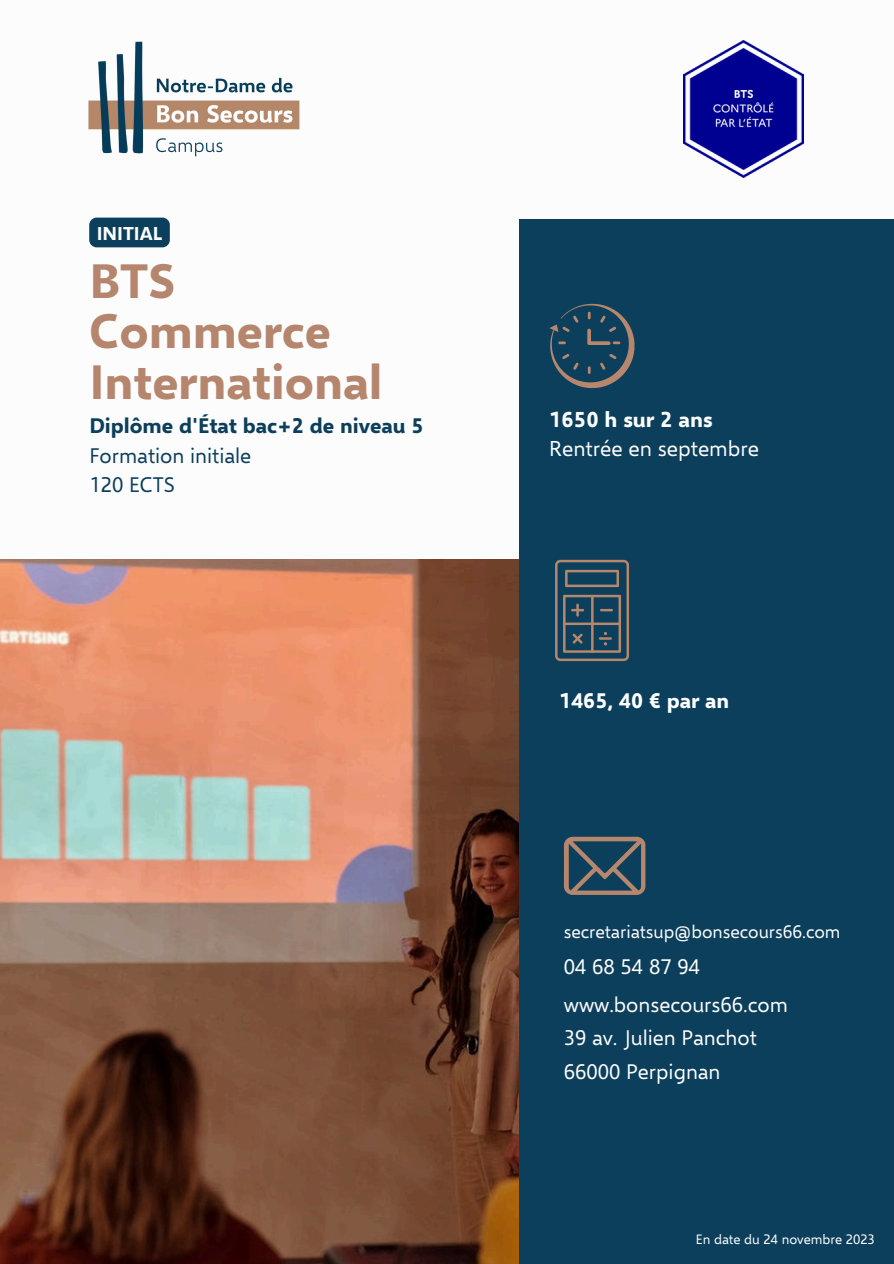
<style>
.page{position:relative;width:894px;height:1264px;background:#fff}
.page>*{position:absolute;margin:0;border:0;box-sizing:border-box;transform-origin:0 0}
.t1{font:700 48px/50.7px "Selawik";color:#b5866d}
.t2{font:21.45px/29.2px "Selawik";color:#fcfcfc}
.t3{font:21px/37.2px "Selawik";color:#fcfcfc}
.t4{font:700 21px/29.2px "Selawik";color:#0c3f5b}
.t5{font:700 21px "Selawik";color:#fff}
.t6{font:700 18.6px "Selawik";color:#fefefe}
.t7{font:18px "Selawik";color:#fcfcfc}
.t8{font:13.5px "Selawik";color:#fefefe}
.s1{font-weight:400}
.s2{font-weight:700}
</style>
<div class="page">
<img style="left:0;top:560px;width:519px;height:703px">
<div style="left:519px;top:219px;width:374px;height:1044px;background:#0c3f5b"></div>
<img style="left:88px;top:41px;width:212px;height:116px">
<svg style="left:549px;top:304px;width:85px;height:84px"></svg>
<svg style="left:555px;top:560px;width:74px;height:101px"></svg>
<hr style="left:563px;top:622px;width:58px;height:3px;background:#b6876d">
<hr style="left:591px;top:595px;width:2px;height:57px;background:#b6876d">
<svg style="left:563px;top:836px;width:82px;height:59px"></svg>
<div style="left:89px;top:217px;width:81px;height:30px;background:#0c3f5b;border-radius:7px"></div>
<img style="left:683px;top:40px;width:119px;height:138px">
<p class="t6" style="left:97px;top:221px;width:67px">INITIAL</p>
<p class="t1" style="left:89px;top:253px;width:294px">BTS<br>Commerce<br>International</p>
<h3 class="t4" style="left:89px;top:410px;width:335px">Diplôme d'État bac+2 de niveau 5<br><span class="s1">Formation initiale<br>120 ECTS</span></h3>
<p class="t2" style="left:549px;top:404px;width:211px"><span class="s2">1650 h sur 2 ans<br></span>Rentrée en septembre</p>
<h2 class="t5" style="left:559px;top:687px;width:171px">1465, 40 € par an</h2>
<p class="t7" style="left:563px;top:920px;width:278px">secretariatsup@bonsecours66.com</p>
<p class="t3" style="left:563px;top:947px;width:225px">04 68 54 87 94 www.bonsecours66.com</p>
<p class="t3" style="left:563px;top:1020px;width:194px;line-height:33.8px">39 av. Julien Panchot<br>66000 Perpignan</p>
<h5 class="t8" style="left:695px;top:1231px;width:180px">En date du 24 novembre 2023</h5>
</div>
